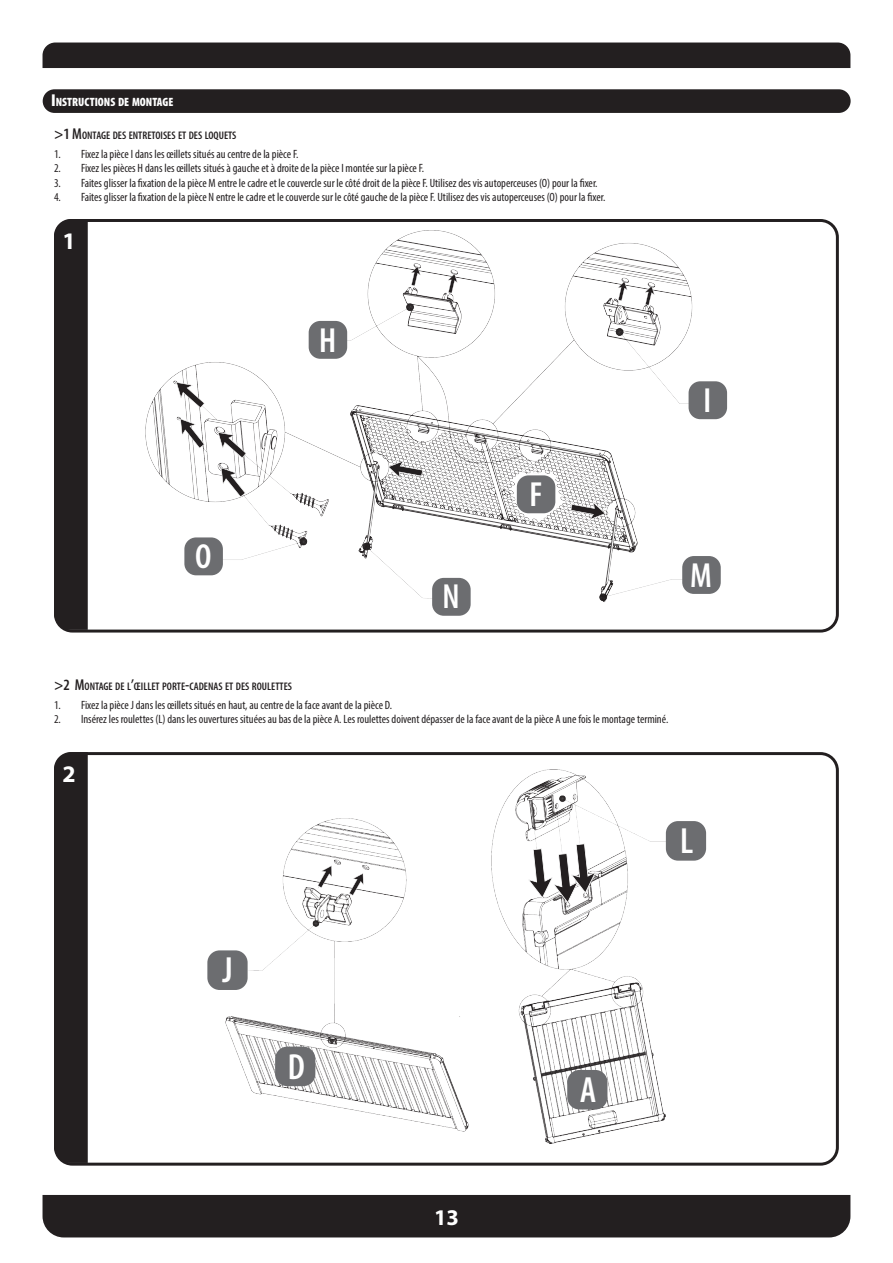
<style>
.page{position:relative;width:893px;height:1263px;background:#fff}
.page>*{position:absolute;margin:0;border:0;box-sizing:border-box;transform-origin:0 0}
.t1{font:35.25px "IMP Aldi GPI2 Numbox";color:#fff}
.t2{font:33.75px "IMP Aldi GPI2 Numbox";color:#fff}
.t3{font:700 23.85px "Myriad Pro";color:#fff}
.t4{font:700 22.5px "Myriad Pro";color:#fff}
.t5{font:900 condensed 12.15px "Myriad Pro";color:#fff}
.t6{font:condensed 12px "Myriad Pro";color:#231f20}
.t7{font:600 condensed 10.95px "Myriad Pro";color:#231f20}
.s1{font-size:17.25px}
.s2{font-size:15.75px}
</style>
<div class="page">
<div style="left:43px;top:43px;width:807px;height:25px;background:#231f20"></div>
<div style="left:43px;top:1195px;width:807px;height:42px;background:#231f20"></div>
<div style="left:43px;top:89px;width:808px;height:24px;background:#231f20;border-radius:12px"></div>
<img style="left:145px;top:230px;width:583px;height:372px">
<div style="left:309px;top:321px;width:38px;height:38px;background:#6c6d70;border-radius:12px"></div>
<div style="left:184px;top:537px;width:39px;height:38px;background:#6c6d70;border-radius:12px"></div>
<div style="left:432px;top:578px;width:39px;height:38px;background:#6c6d70;border-radius:12px"></div>
<div style="left:682px;top:556px;width:39px;height:38px;background:#6c6d70;border-radius:12px"></div>
<div style="left:689px;top:381px;width:38px;height:38px;background:#6c6d70;border-radius:12px"></div>
<svg style="left:515px;top:473px;width:42px;height:42px"></svg>
<div style="left:517px;top:475px;width:38px;height:38px;background:#6c6d70;border-radius:12px"></div>
<svg style="left:571px;top:502px;width:35px;height:18px"></svg>
<svg style="left:388px;top:460px;width:35px;height:18px"></svg>
<svg style="left:447px;top:274px;width:11px;height:19px"></svg>
<svg style="left:617px;top:281px;width:10px;height:20px"></svg>
<svg style="left:644px;top:286px;width:11px;height:19px"></svg>
<svg style="left:218px;top:432px;width:29px;height:26px"></svg>
<svg style="left:176px;top:382px;width:29px;height:26px"></svg>
<svg style="left:221px;top:467px;width:25px;height:30px"></svg>
<svg style="left:180px;top:418px;width:25px;height:30px"></svg>
<svg style="left:411px;top:266px;width:10px;height:20px"></svg>
<div style="left:54px;top:219px;width:785px;height:413px;border:3px solid #231f20;border-radius:17px"></div>
<div style="left:54px;top:219px;width:35px;height:412px;background:#231f20"></div>
<img style="left:210px;top:770px;width:497px;height:374px">
<div style="left:207px;top:950px;width:41px;height:40px;background:#6c6d70;border-radius:12px"></div>
<div style="left:666px;top:821px;width:40px;height:40px;background:#6c6d70;border-radius:12px"></div>
<div style="left:567px;top:1070px;width:40px;height:39px;background:#6c6d70;border-radius:12px"></div>
<div style="left:275px;top:1046px;width:40px;height:40px;background:#6c6d70;border-radius:12px"></div>
<svg style="left:527px;top:843px;width:69px;height:60px"></svg>
<svg style="left:349px;top:873px;width:15px;height:22px"></svg>
<svg style="left:318px;top:865px;width:14px;height:23px"></svg>
<div style="left:54px;top:752px;width:785px;height:413px;border:3px solid #231f20;border-radius:17px"></div>
<div style="left:54px;top:752px;width:35px;height:412px;background:#231f20"></div>
<p class="t5" style="left:51px;top:95px;width:124px"><span class="s1">I</span>NSTRUCTIONS DE MONTAGE</p>
<p class="t7" style="left:54px;top:129px;width:184px"><span class="s2">&gt;1 M</span>ONTAGE DES ENTRETOISES ET DES LOQUETS</p>
<p class="t6" style="left:54px;top:147px;width:246px">1. Fixez la pièce I dans les œillets situés au centre de la pièce F.</p>
<p class="t6" style="left:54px;top:161px;width:372px">2. Fixez les pièces H dans les œillets situés à gauche et à droite de la pièce I montée sur la pièce F.</p>
<p class="t6" style="left:54px;top:176px;width:545px">3. Faites glisser la fixation de la pièce M entre le cadre et le couvercle sur le côté droit de la pièce F. Utilisez des vis autoperceuses (O) pour la fixer.</p>
<p class="t6" style="left:54px;top:190px;width:553px">4. Faites glisser la fixation de la pièce N entre le cadre et le couvercle sur le côté gauche de la pièce F. Utilisez des vis autoperceuses (O) pour la fixer.</p>
<h3 class="t3" style="left:62px;top:225px;width:15px">1</h3>
<h2 class="t2" style="left:196px;top:535px;width:17px">O</h2>
<h2 class="t2" style="left:320px;top:318px;width:17px">H</h2>
<h2 class="t2" style="left:443px;top:575px;width:17px">N</h2>
<h2 class="t2" style="left:530px;top:473px;width:13px">F</h2>
<h2 class="t2" style="left:704px;top:379px;width:8px">I</h2>
<h2 class="t2" style="left:691px;top:553px;width:22px">M</h2>
<p class="t7" style="left:54px;top:680px;width:240px"><span class="s2">&gt;2</span> <span class="s2">M</span>ONTAGE DE L<span class="s2">’</span>ŒILLET PORTE<span class="s2">-</span>CADENAS ET DES ROULETTES</p>
<p class="t6" style="left:54px;top:697px;width:340px">1. Fixez la pièce J dans les œillets situés en haut, au centre de la face avant de la pièce D.</p>
<p class="t6" style="left:54px;top:712px;width:616px">2. Insérez les roulettes (L) dans les ouvertures situées au bas de la pièce A. Les roulettes doivent dépasser de la face avant de la pièce A une fois le montage terminé.</p>
<h3 class="t3" style="left:62px;top:758px;width:15px">2</h3>
<h1 class="t1" style="left:681px;top:818px;width:13px">L</h1>
<h1 class="t1" style="left:222px;top:948px;width:11px">J</h1>
<h1 class="t1" style="left:289px;top:1044px;width:18px">D</h1>
<h1 class="t1" style="left:580px;top:1067px;width:17px">A</h1>
<h3 class="t4" style="left:434px;top:1202px;width:26px">13</h3>
</div>
